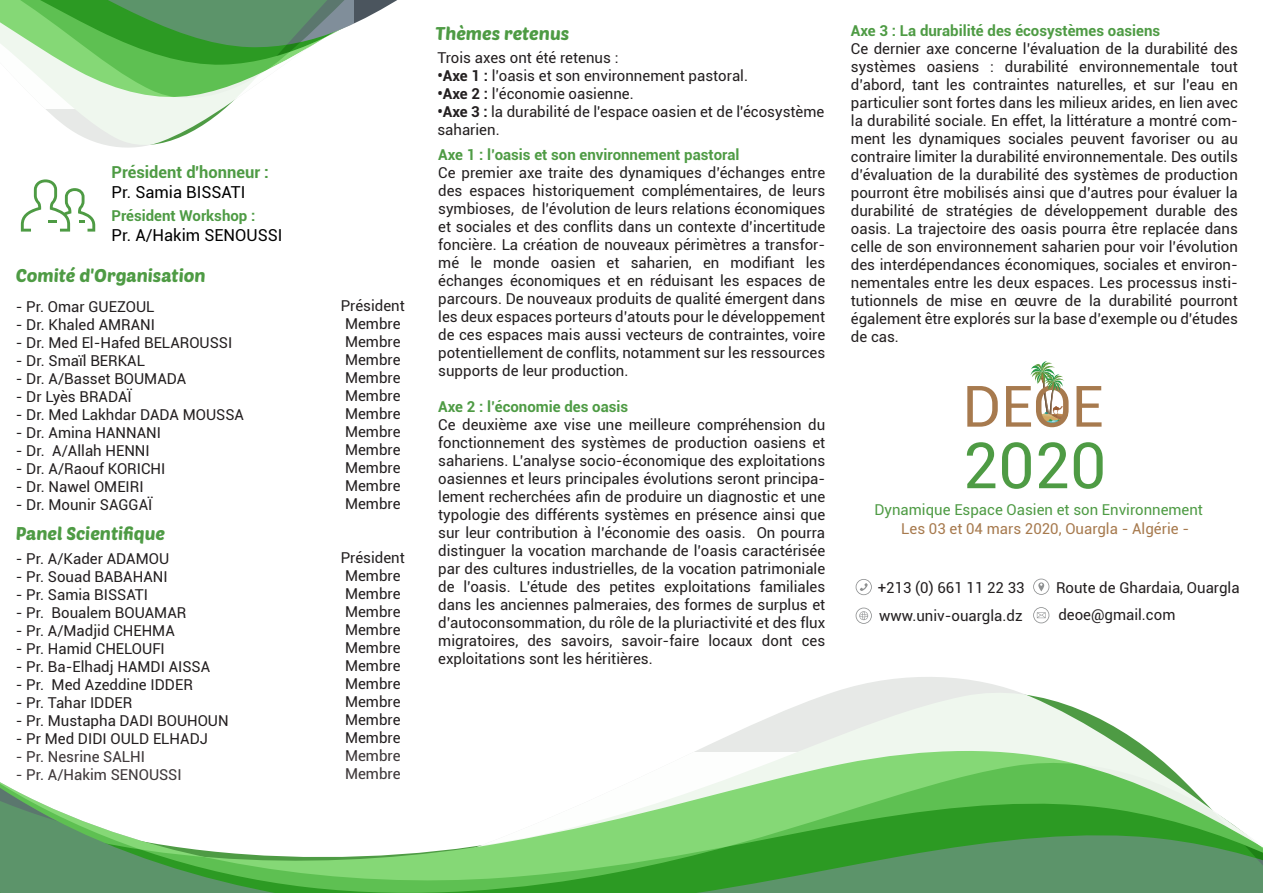
<style>
.page{position:relative;width:1263px;height:893px;background:#fff}
.page>*{position:absolute;margin:0;border:0;box-sizing:border-box;transform-origin:0 0}
.t1{font:63.75px "Roboto";color:#4e9b44}
.t2{font:57.15px "Roboto";color:#a77a4e}
.t3{font:18px "Poetsen One";color:#4e9b44}
.t4{font:16.5px "Roboto";color:#000001}
.t5{font:700 16.5px "Roboto";color:#4e9b44}
.t6{font:15px/18px "Roboto";color:#231f20}
.t7{font:700 15px "Roboto";color:#4e9b44}
.t8{font:15px "Roboto";color:#4e9b44}
.t9{font:15px "Roboto";color:#a77a4e}
.s1{font-weight:700}
</style>
<div class="page">
<svg style="left:1030px;top:361px;width:38px;height:64px"></svg>
<svg style="left:21px;top:179px;width:74px;height:53px"></svg>
<svg style="left:832px;top:677px;width:188px;height:16px;fill:#e7e9e7"></svg>
<svg style="left:694px;top:693px;width:471px;height:70px"></svg>
<svg style="left:0;top:763px;width:1263px;height:130px"></svg>
<svg style="left:1033px;top:607px;width:16px;height:16px"></svg>
<svg style="left:856px;top:579px;width:16px;height:16px"></svg>
<svg style="left:856px;top:608px;width:16px;height:16px"></svg>
<svg style="left:1033px;top:579px;width:16px;height:16px"></svg>
<svg style="left:46px;top:102px;width:186px;height:43px;fill:#eff7ee"></svg>
<svg style="left:0;top:0;width:397px;height:102px"></svg>
<p class="t5" style="left:112px;top:161px;width:159px">Président d'honneur :</p>
<p class="t4" style="left:112px;top:181px;width:135px">Pr. Samia BISSATI</p>
<p class="t7" style="left:112px;top:205px;width:145px">Président Workshop :</p>
<p class="t4" style="left:112px;top:223px;width:172px">Pr. A/Hakim SENOUSSI</p>
<p class="t3" style="left:16px;top:264px;width:191px">Comité d'Organisation</p>
<p class="t6" style="left:16px;top:297px;width:140px">- Pr. Omar GUEZOUL</p>
<p class="t6" style="left:16px;top:315px;width:141px">- Dr. Khaled AMRANI</p>
<p class="t6" style="left:16px;top:333px;width:218px">- Dr. Med El-Hafed BELAROUSSI</p>
<p class="t6" style="left:16px;top:351px;width:131px">- Dr. Smaïl BERKAL</p>
<p class="t6" style="left:16px;top:369px;width:172px">- Dr. A/Basset BOUMADA</p>
<p class="t6" style="left:16px;top:387px;width:118px">- Dr Lyès BRADAÏ</p>
<p class="t6" style="left:16px;top:405px;width:230px">- Dr. Med Lakhdar DADA MOUSSA</p>
<p class="t6" style="left:16px;top:423px;width:147px">- Dr. Amina HANNANI</p>
<p class="t6" style="left:16px;top:441px;width:135px">- Dr. A/Allah HENNI</p>
<p class="t6" style="left:16px;top:459px;width:151px">- Dr. A/Raouf KORICHI</p>
<p class="t6" style="left:16px;top:477px;width:129px">- Dr. Nawel OMEIRI</p>
<p class="t6" style="left:16px;top:495px;width:138px">- Dr. Mounir SAGGAÏ</p>
<p class="t3" style="left:16px;top:522px;width:151px">Panel Scientifique</p>
<p class="t6" style="left:16px;top:549px;width:155px">- Pr. A/Kader ADAMOU</p>
<p class="t6" style="left:16px;top:567px;width:153px">- Pr. Souad BABAHANI</p>
<p class="t6" style="left:16px;top:585px;width:134px">- Pr. Samia BISSATI</p>
<p class="t6" style="left:16px;top:603px;width:172px">- Pr. Boualem BOUAMAR</p>
<p class="t6" style="left:16px;top:621px;width:161px">- Pr. A/Madjid CHEHMA</p>
<p class="t6" style="left:16px;top:639px;width:151px">- Pr. Hamid CHELOUFI</p>
<p class="t6" style="left:16px;top:657px;width:196px">- Pr. Ba-Elhadj HAMDI AISSA</p>
<p class="t6" style="left:16px;top:675px;width:179px">- Pr. Med Azeddine IDDER</p>
<p class="t6" style="left:16px;top:693px;width:118px">- Pr. Tahar IDDER</p>
<p class="t6" style="left:16px;top:711px;width:214px">- Pr. Mustapha DADI BOUHOUN</p>
<p class="t6" style="left:16px;top:729px;width:194px">- Pr Med DIDI OULD ELHADJ</p>
<p class="t6" style="left:16px;top:747px;width:131px">- Pr. Nesrine SALHI</p>
<p class="t6" style="left:16px;top:765px;width:167px">- Pr. A/Hakim SENOUSSI</p>
<p class="t6" style="left:341px;top:296px;width:66px">Président<br>Membre<br>Membre<br>Membre<br>Membre<br>Membre<br>Membre<br>Membre<br>Membre<br>Membre<br>Membre<br>Membre</p>
<p class="t6" style="left:341px;top:548px;width:66px">Président<br>Membre<br>Membre<br>Membre<br>Membre<br>Membre<br>Membre<br>Membre<br>Membre<br>Membre<br>Membre<br>Membre<br>Membre</p>
<p class="t3" style="left:436px;top:22px;width:135px">Thèmes retenus</p>
<p class="t6" style="left:437px;top:48px;width:183px">Trois axes ont été retenus :</p>
<p class="t6" style="left:437px;top:66px;width:312px"><span class="s1">•Axe 1 :</span> l’oasis et son environnement pastoral.</p>
<p class="t6" style="left:437px;top:84px;width:198px"><span class="s1">•Axe 2 :</span> l’économie oasienne.</p>
<p class="t6" style="left:437px;top:102px;width:388px"><span class="s1">•Axe 3 :</span> la durabilité de l'espace oasien et de l'écosystème saharien.</p>
<p class="t7" style="left:438px;top:144px;width:303px">Axe 1 : l’oasis et son environnement pastoral</p>
<p class="t6" style="left:438px;top:163px;width:388px;text-align:justify">Ce premier axe traite des dynamiques d’échanges entre des espaces historiquement complémentaires, de leurs symbioses, de l’évolution de leurs relations économiques et sociales et des conflits dans un contexte d’incertitude foncière. La création de nouveaux périmètres a transfor&shy;mé le monde oasien et saharien, en modifiant les échanges économiques et en réduisant les espaces de parcours. De nouveaux produits de qualité émergent dans les deux espaces porteurs d’atouts pour le développement de ces espaces mais aussi vecteurs de contraintes, voire potentiellement de conflits, notamment sur les ressources supports de leur production.</p>
<p class="t7" style="left:438px;top:396px;width:191px">Axe 2 : l’économie des oasis</p>
<p class="t6" style="left:438px;top:415px;width:388px;text-align:justify">Ce deuxième axe vise une meilleure compréhension du fonctionnement des systèmes de production oasiens et sahariens. L’analyse socio-économique des exploitations oasiennes et leurs principales évolutions seront principa&shy;lement recherchées afin de produire un diagnostic et une typologie des différents systèmes en présence ainsi que sur leur contribution à l’économie des oasis. On pourra distinguer la vocation marchande de l’oasis caractérisée par des cultures industrielles, de la vocation patrimoniale de l’oasis. L’étude des petites exploitations familiales dans les anciennes palmeraies, des formes de surplus et d’autoconsommation, du rôle de la pluriactivité et des flux migratoires, des savoirs, savoir-faire locaux dont ces exploitations sont les héritières.</p>
<p class="t7" style="left:851px;top:20px;width:311px">Axe 3 : La durabilité des écosystèmes oasiens</p>
<p class="t6" style="left:851px;top:39px;width:388px;text-align:justify">Ce dernier axe concerne l’évaluation de la durabilité des systèmes oasiens : durabilité environnementale tout d’abord, tant les contraintes naturelles, et sur l’eau en particulier sont fortes dans les milieux arides, en lien avec la durabilité sociale. En effet, la littérature a montré com&shy;ment les dynamiques sociales peuvent favoriser ou au contraire limiter la durabilité environnementale. Des outils d’évaluation de la durabilité des systèmes de production pourront être mobilisés ainsi que d’autres pour évaluer la durabilité de stratégies de développement durable des oasis. La trajectoire des oasis pourra être replacée dans celle de son environnement saharien pour voir l’évolution des interdépendances économiques, sociales et environ&shy;nementales entre les deux espaces. Les processus insti&shy;tutionnels de mise en œuvre de la durabilité pourront également être explorés sur la base d’exemple ou d’études de cas.</p>
<h2 class="t2" style="left:962px;top:366px;width:142px">DEOE</h2>
<h1 class="t1" style="left:962px;top:421px;width:145px">2020</h1>
<p class="t8" style="left:874px;top:500px;width:330px">Dynamique Espace Oasien et son Environnement</p>
<p class="t9" style="left:901px;top:518px;width:289px">Les 03 et 04 mars 2020, Ouargla - Algérie -</p>
<p class="t6" style="left:878px;top:578px;width:148px">+213 (0) 661 11 22 33</p>
<p class="t6" style="left:1056px;top:578px;width:185px">Route de Ghardaia, Ouargla</p>
<p class="t6" style="left:879px;top:606px;width:145px">www.univ-ouargla.dz</p>
<p class="t6" style="left:1058px;top:606px;width:119px">deoe@gmail.com</p>
</div>
